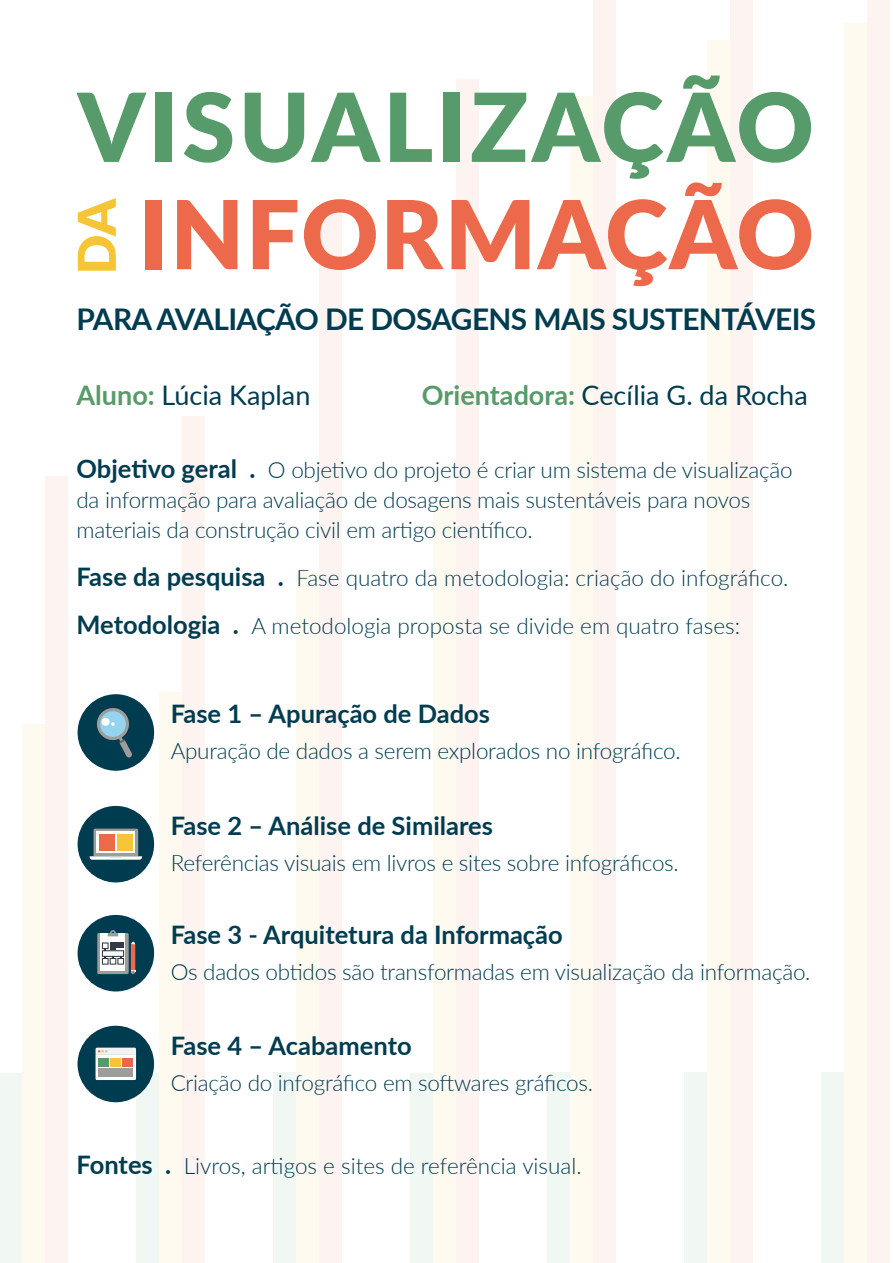
<style>
.page{position:relative;width:893px;height:1263px;background:#fff}
.page>*{position:absolute;margin:0;border:0;box-sizing:border-box;transform-origin:0 0}
.t1{font:900 95.1px "Lato";letter-spacing:.04em;color:#579b6a}
.t2{font:900 95.1px "Lato";letter-spacing:.02em;color:#ed694b}
.t3{font:900 52.35px "Lato";color:#f5c535}
.t4{font:700 29.85px "Lato";letter-spacing:-.02em;color:#003c50}
.t5{font:27px "Lato";color:#003c50}
.t6{font:700 25.5px "Lato";color:#003c50}
.t7{font:300 22.5px/30px "Lato";letter-spacing:-.01em;color:#003c50}
.s1{font-weight:700;color:#579b6a}
.s2{font-weight:700;font-size:25.5px}
</style>
<div class="page">
<div style="left:0;top:1072px;width:22px;height:190px;background:#f1f7f3"></div>
<div style="left:22px;top:724px;width:23px;height:539px;background:#fefaef"></div>
<div style="left:45px;top:476px;width:23px;height:787px;background:#fdf3f0"></div>
<div style="left:182px;top:416px;width:23px;height:847px;background:#fdf3f0"></div>
<div style="left:319px;top:209px;width:23px;height:1054px;background:#fdf3f0"></div>
<div style="left:456px;top:79px;width:23px;height:1184px;background:#fdf3f0"></div>
<div style="left:593px;top:0;width:23px;height:1263px;background:#fdf3f0"></div>
<div style="left:730px;top:0;width:22px;height:1263px;background:#fdf3f0"></div>
<div style="left:867px;top:0;width:23px;height:1263px;background:#fdf3f0"></div>
<div style="left:159px;top:692px;width:23px;height:571px;background:#fefaef"></div>
<div style="left:296px;top:572px;width:23px;height:691px;background:#fefaef"></div>
<div style="left:433px;top:501px;width:23px;height:762px;background:#fefaef"></div>
<div style="left:570px;top:96px;width:23px;height:1167px;background:#fefaef"></div>
<div style="left:707px;top:40px;width:23px;height:1223px;background:#fefaef"></div>
<div style="left:844px;top:23px;width:23px;height:1240px;background:#fefaef"></div>
<div style="left:137px;top:1073px;width:22px;height:190px;background:#f1f7f3"></div>
<div style="left:273px;top:1072px;width:23px;height:191px;background:#f1f7f3"></div>
<div style="left:410px;top:1073px;width:23px;height:190px;background:#f1f7f3"></div>
<div style="left:548px;top:1073px;width:22px;height:190px;background:#f1f7f3"></div>
<div style="left:684px;top:1072px;width:23px;height:191px;background:#f1f7f3"></div>
<div style="left:821px;top:1072px;width:23px;height:191px;background:#f1f7f3"></div>
<div style="left:78px;top:1026px;width:76px;height:76px;background:#003c50;border-radius:50%"></div>
<svg style="left:96px;top:1047px;width:40px;height:33px"></svg>
<div style="left:78px;top:694px;width:76px;height:77px;background:#003c50;border-radius:50%"></div>
<svg style="left:96px;top:708px;width:36px;height:50px"></svg>
<div style="left:78px;top:806px;width:76px;height:76px;background:#003c50;border-radius:50%"></div>
<svg style="left:90px;top:829px;width:52px;height:31px"></svg>
<div style="left:96px;top:831px;width:39px;height:22px;background:#fff"></div>
<div style="left:99px;top:834px;width:16px;height:17px;background:#ed694b"></div>
<div style="left:117px;top:834px;width:15px;height:17px;background:#f5c535"></div>
<div style="left:78px;top:915px;width:76px;height:76px;background:#003c50;border-radius:50%"></div>
<svg style="left:97px;top:930px;width:38px;height:44px;background:#a1a3a5"></svg>
<h1 class="t1" style="left:78px;top:56px;width:738px">VISUALIZAÇÃO</h1>
<h1 class="t2" style="left:139px;top:163px;width:676px">INFORMAÇÃO</h1>
<h3 class="t4" style="left:76px;top:297px;width:741px">PARA AVALIAÇÃO DE DOSAGENS MAIS SUSTENTÁVEIS</h3>
<h2 class="t3" style="left:57px;top:274px;width:78px;rotate:-90deg">DA</h2>
<p class="t5" style="left:76px;top:376px;width:235px"><span class="s1">Aluno:</span> Lúcia Kaplan</p>
<p class="t5" style="left:422px;top:376px;width:387px"><span class="s1">Orientadora:</span> Cecília G. da Rocha</p>
<p class="t7" style="left:76px;top:454px;width:718px"><span class="s2">Objetivo geral .</span> O objetivo do projeto é criar um sistema de visualização da informação para avaliação de dosagens mais sustentáveis para novos materiais da construção civil em artigo científico.</p>
<p class="t7" style="left:76px;top:553px;width:713px;line-height:48px"><span class="s2">Fase da pesquisa .</span> Fase quatro da metodologia: criação do infográfico.<br><span class="s2">Metodologia .</span> A metodologia proposta se divide em quatro fases:</p>
<p class="t6" style="left:171px;top:695px;width:321px">Fase 1 – Apuração de Dados</p>
<p class="t7" style="left:171px;top:735px;width:511px">Apuração de dados a serem explorados no infográfico.</p>
<p class="t6" style="left:171px;top:807px;width:324px">Fase 2 – Análise de Similares</p>
<p class="t7" style="left:171px;top:847px;width:510px">Referências visuais em livros e sites sobre infográficos.</p>
<p class="t6" style="left:171px;top:916px;width:394px">Fase 3 - Arquitetura da Informação</p>
<p class="t7" style="left:171px;top:956px;width:641px">Os dados obtidos são transformadas em visualização da informação.</p>
<p class="t6" style="left:171px;top:1027px;width:242px">Fase 4 – Acabamento</p>
<p class="t7" style="left:171px;top:1067px;width:424px">Criação do infográfico em softwares gráficos.</p>
<p class="t7" style="left:76px;top:1150px;width:507px"><span class="s2">Fontes .</span> Livros, artigos e sites de referência visual.</p>
</div>
